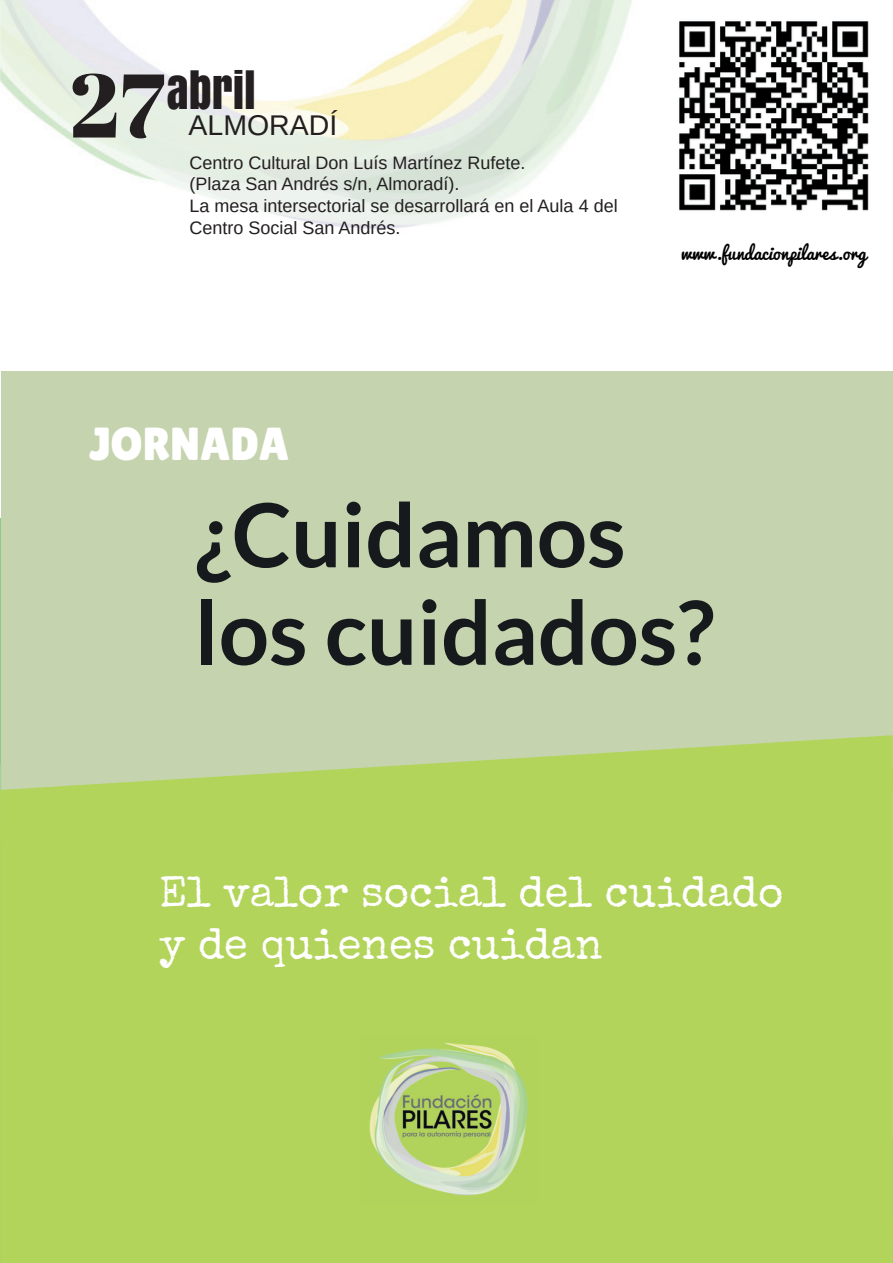
<style>
.page{position:relative;width:893px;height:1263px;background:#fff}
.page>*{position:absolute;margin:0;border:0;box-sizing:border-box;transform-origin:0 0}
.t1{font:700 88.5px/97.5px "Lato";color:#161a1d}
.t2{font:46.35px "Lilita One";color:#fff}
.t3{font:45px "Anton";color:#231f20}
.t4{font:43.5px/52.2px "Special Elite";color:#fff}
.t5{font:28.5px "Arimo";color:#231f20}
.t6{font:18px/21.6px "Arimo";color:#231f20}
.t7{font:18px "Pacifico";color:#000001}
.s1{font-family:"Abril Fatface";font-size:90px}
</style>
<div class="page">
<div style="left:2px;top:398px;width:891px;height:732px;background:#c5d4ae"></div>
<div style="left:2px;top:371px;width:891px;height:59px;background:#c5d4ae"></div>
<div style="left:0;top:844px;width:893px;height:419px;background:#b2d45b"></div>
<svg style="left:0;top:735px;width:893px;height:109px;fill:#b2d45b"></svg>
<div style="left:194px;top:1220px;width:699px;height:43px;background:#b2d45b"></div>
<img style="left:0;top:0;width:632px;height:229px">
<img style="left:679px;top:21px;width:190px;height:190px">
<img style="left:360px;top:1036px;width:177px;height:167px">
<h3 class="t3" style="left:69px;top:56px;width:188px"><span class="s1">27</span>abril</h3>
<h3 class="t5" style="left:189px;top:107px;width:150px">ALMORADÍ</h3>
<p class="t6" style="left:189px;top:152px;width:430px">Centro Cultural Don Luís Martínez Rufete.<br>(Plaza San Andrés s/n, Almoradí).<br>La mesa intersectorial se desarrollará en el Aula 4 del Centro Social San Andrés.</p>
<h2 class="t2" style="left:89px;top:417px;width:202px">JORNADA</h2>
<p class="t7" style="left:681px;top:243px;width:187px">www.fundacionpilares.org</p>
<h1 class="t1" style="left:195px;top:485px;width:521px">¿Cuidamos los cuidados?</h1>
<h3 class="t4" style="left:160px;top:866px;width:625px">El valor social del cuidado y de quienes cuidan</h3>
</div>
